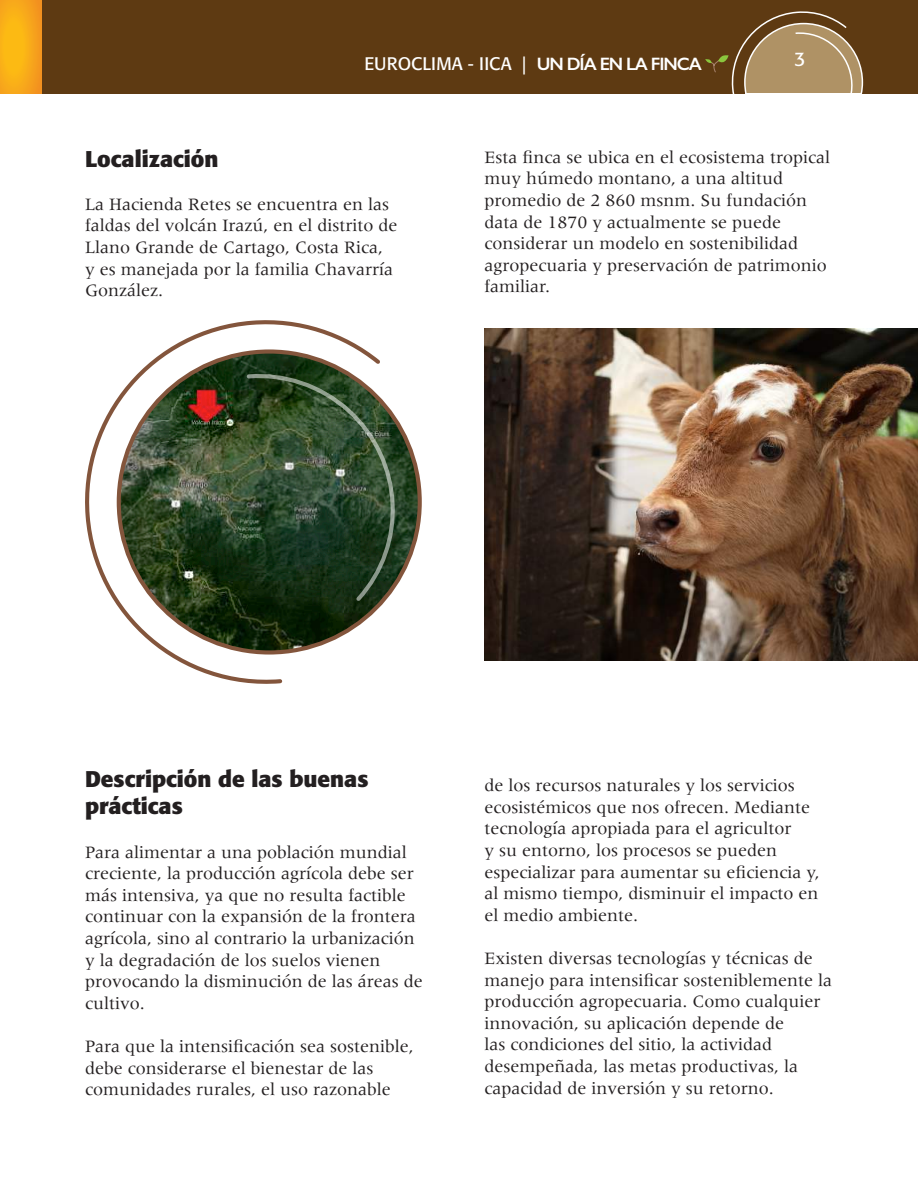
<style>
.page{position:relative;width:918px;height:1188px;background:#fff}
.page>*{position:absolute;margin:0;border:0;box-sizing:border-box;transform-origin:0 0}
.t1{font:700 22.5px/27px "Formata";color:#231f20}
.t2{font:19.5px "Formata";color:#fff}
.t3{font:18px/21.6px "Meridien";color:#231f20}
.t4{font:18px "Formata";color:#fff}
.s1{font-family:"Gill Sans";font-weight:600}
</style>
<div class="page">
<div style="left:13px;top:0;width:905px;height:94px;background:#5e3a12"></div>
<svg style="left:705px;top:11px;width:153px;height:83px"></svg>
<svg style="left:0;top:0;width:41px;height:94px"></svg>
<img style="left:485px;top:329px;width:433px;height:331px">
<svg style="left:85px;top:320px;width:298px;height:364px"></svg>
<svg style="left:244px;top:373px;width:164px;height:231px"></svg>
<p class="t4" style="left:364px;top:52px;width:339px">EUROCLIMA - IICA | <span class="s1">UN DÍA EN LA FINCA</span></p>
<p class="t2" style="left:794px;top:47px;width:13px">3</p>
<p class="t1" style="left:85px;top:145px;width:135px">Localización</p>
<p class="t3" style="left:85px;top:193px;width:314px">La Hacienda Retes se encuentra en las faldas del volcán Irazú, en el distrito de<br>Llano Grande de Cartago, Costa Rica,<br>y es manejada por la familia Chavarría<br>González.</p>
<p class="t3" style="left:485px;top:146px;width:347px">Esta finca se ubica en el ecosistema tropical muy húmedo montano, a una altitud promedio de 2 860 msnm. Su fundación data de 1870 y actualmente se puede considerar un modelo en sostenibilidad agropecuaria y preservación de patrimonio familiar.</p>
<p class="t1" style="left:85px;top:766px;width:285px">Descripción de las buenas prácticas</p>
<p class="t3" style="left:85px;top:841px;width:339px">Para alimentar a una población mundial creciente, la producción agrícola debe ser más intensiva, ya que no resulta factible continuar con la expansión de la frontera agrícola, sino al contrario la urbanización y la degradación de los suelos vienen provocando la disminución de las áreas de cultivo.</p>
<p class="t3" style="left:85px;top:1035px;width:330px">Para que la intensificación sea sostenible, debe considerarse el bienestar de las comunidades rurales, el uso razonable</p>
<p class="t3" style="left:485px;top:774px;width:337px">de los recursos naturales y los servicios ecosistémicos que nos ofrecen. Mediante tecnología apropiada para el agricultor<br>y su entorno, los procesos se pueden especializar para aumentar su eficiencia y, al mismo tiempo, disminuir el impacto en el medio ambiente.</p>
<p class="t3" style="left:485px;top:947px;width:349px">Existen diversas tecnologías y técnicas de manejo para intensificar sosteniblemente la producción agropecuaria. Como cualquier innovación, su aplicación depende de<br>las condiciones del sitio, la actividad desempeñada, las metas productivas, la capacidad de inversión y su retorno.</p>
</div>
